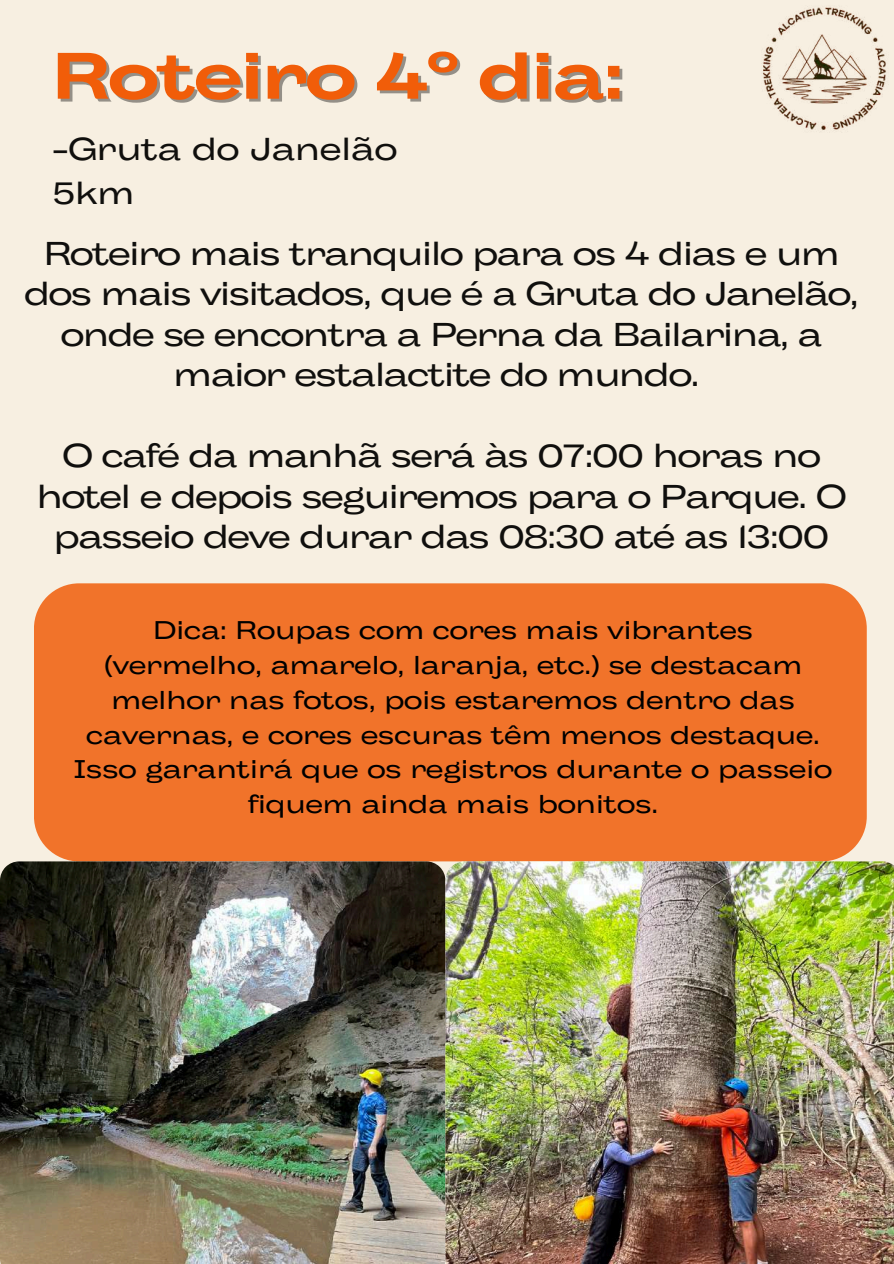
<style>
.page{position:relative;width:894px;height:1264px;background:#fff}
.page>*{position:absolute;margin:0;border:0;box-sizing:border-box;transform-origin:0 0}
.t1{font:700 65.4px "Body Grotesque Large";letter-spacing:-.02em;color:#f15d09}
.t2{font:33px/40.5px "Body Grotesque Large";letter-spacing:-.035em;color:#100f0d;text-align:center}
.t3{font:31.65px/43.8px "Body Grotesque Large";color:#100f0d}
.t4{font:25.65px/34.8px "Body Grotesque Large";color:#000;text-align:center}
</style>
<div class="page">
<div style="left:0;top:0;width:893px;height:1263px;background:#f7efe1"></div>
<img style="left:763px;top:7px;width:123px;height:123px">
<div style="left:34px;top:583px;width:832px;height:278px;background:#f1732a"></div>
<img style="left:0;top:861px;width:893px;height:402px">
<h1 class="t1" style="left:52px;top:38px;width:573px">Roteiro 4º dia:</h1>
<p class="t3" style="left:52px;top:130px;width:347px">-Gruta do Janelão<br>5km</p>
<p class="t2" style="left:25px;top:236px;width:835px">Roteiro mais tranquilo para os 4 dias e um dos mais visitados, que é a Gruta do Janelão, onde se encontra a Perna da Bailarina, a maior estalactite do mundo.</p>
<p class="t2" style="left:37px;top:438px;width:811px">O café da manhã será às 07:00 horas no hotel e depois seguiremos para o Parque. O passeio deve durar das 08:30 até as 13:00</p>
<p class="t4" style="left:74px;top:614px;width:759px">Dica: Roupas com cores mais vibrantes (vermelho, amarelo, laranja, etc.) se destacam melhor nas fotos, pois estaremos dentro das cavernas, e cores escuras têm menos destaque.<br>Isso garantirá que os registros durante o passeio fiquem ainda mais bonitos.</p>
</div>
